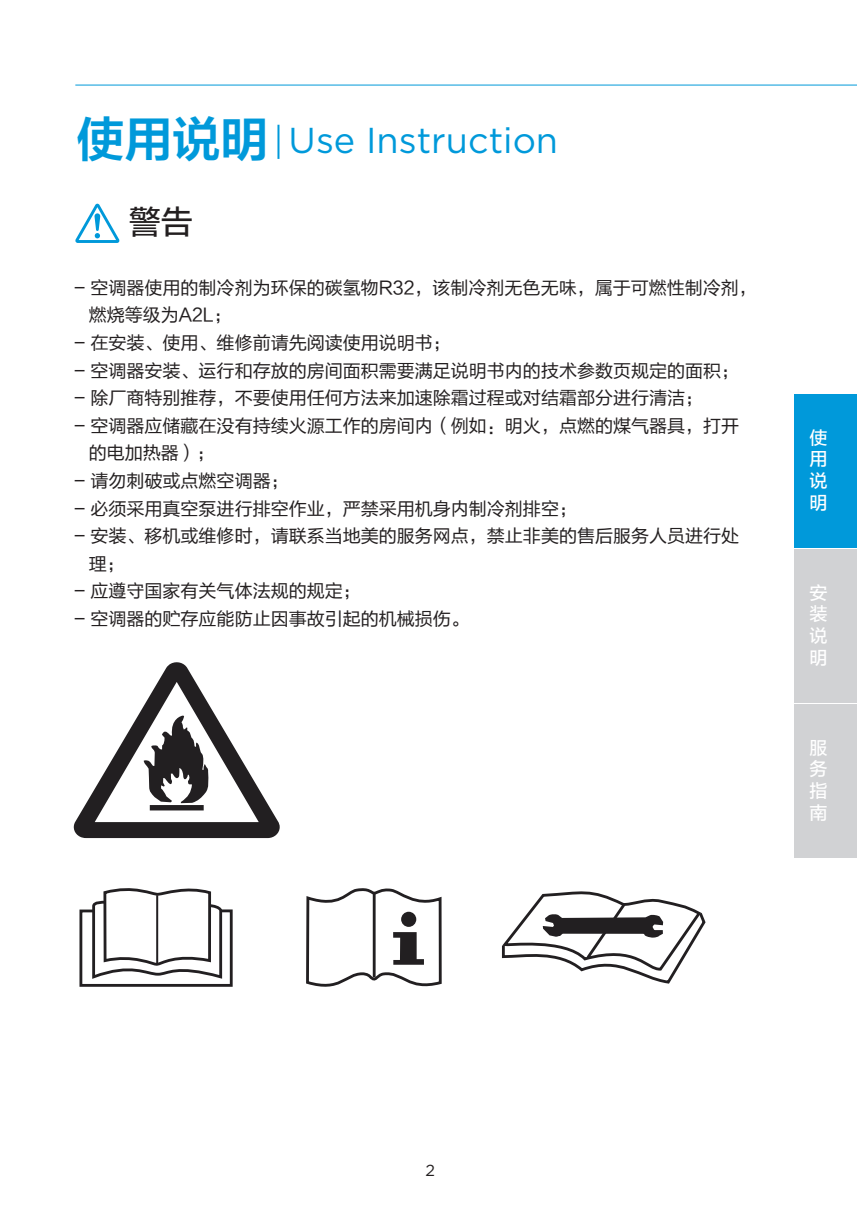
<style>
.page{position:relative;width:857px;height:1225px;background:#fff}
.page>*{position:absolute;margin:0;border:0;box-sizing:border-box;transform-origin:0 0}
.t1{font:36px "Gotham";color:#0099da}
.t2{font:32px "FZLTZHUNHJW GB1 0";color:#231f20}
.t3{font:18px/27.6px "FZLTHK GBK1 0";color:#231f20}
.t4{font:18px/21.6px "FZLTZHUNHJW GB1 0";color:#fff;text-align:justify}
.t5{font:16px "Gotham";color:#231f20}
.s1{font-family:"FZLTZCHK GBK1 0";font-size:48px}
</style>
<div class="page">
<svg style="left:75px;top:204px;width:44px;height:39px"></svg>
<svg style="left:73px;top:662px;width:206px;height:176px"></svg>
<svg style="left:79px;top:888px;width:154px;height:99px"></svg>
<hr style="left:156px;top:895px;width:2px;height:69px;background:#221f21">
<svg style="left:306px;top:888px;width:136px;height:99px"></svg>
<svg style="left:501px;top:891px;width:205px;height:93px"></svg>
<hr style="left:75px;top:85px;width:781px;height:1px;background:#0099da">
<hr style="left:277px;top:125px;width:2px;height:34px;background:#0099da">
<div style="left:794px;top:704px;width:62px;height:153px;background:#d1d2d4"></div>
<div style="left:794px;top:394px;width:62px;height:153px;background:#0099da"></div>
<div style="left:794px;top:549px;width:62px;height:153px;background:#d1d2d4"></div>
<h1 class="t1" style="left:76px;top:120px;width:483px"><span class="s1">使用说明</span> Use Instruction</h1>
<h2 class="t2" style="left:129px;top:204px;width:65px">警告</h2>
<p class="t3" style="left:89px;top:274px;width:669px;text-indent:-15px">- 空调器使用的制冷剂为环保的碳氢物R32，该制冷剂无色无味，属于可燃性制冷剂，燃烧等级为A2L；</p>
<p class="t3" style="left:74px;top:329px;width:378px">- 在安装、使用、维修前请先阅读使用说明书；</p>
<p class="t3" style="left:74px;top:357px;width:666px">- 空调器安装、运行和存放的房间面积需要满足说明书内的技术参数页规定的面积；</p>
<p class="t3" style="left:74px;top:384px;width:630px">- 除厂商特别推荐，不要使用任何方法来加速除霜过程或对结霜部分进行清洁；</p>
<p class="t3" style="left:89px;top:412px;width:651px;text-indent:-15px">- 空调器应储藏在没有持续火源工作的房间内（例如：明火，点燃的煤气器具，打开的电加热器）；</p>
<p class="t3" style="left:74px;top:467px;width:216px">- 请勿刺破或点燃空调器；</p>
<p class="t3" style="left:74px;top:495px;width:504px">- 必须采用真空泵进行排空作业，严禁采用机身内制冷剂排空；</p>
<p class="t3" style="left:89px;top:522px;width:651px;text-indent:-15px">- 安装、移机或维修时，请联系当地美的服务网点，禁止非美的售后服务人员进行处理；</p>
<p class="t3" style="left:74px;top:578px;width:288px">- 应遵守国家有关气体法规的规定；</p>
<p class="t3" style="left:74px;top:605px;width:396px">- 空调器的贮存应能防止因事故引起的机械损伤。</p>
<p class="t4" style="left:809px;top:427px;width:19px">使用说明</p>
<p class="t4" style="left:809px;top:582px;width:19px">安装说明</p>
<p class="t4" style="left:809px;top:737px;width:19px">服务指南</p>
<p class="t5" style="left:425px;top:1161px;width:11px">2</p>
</div>
